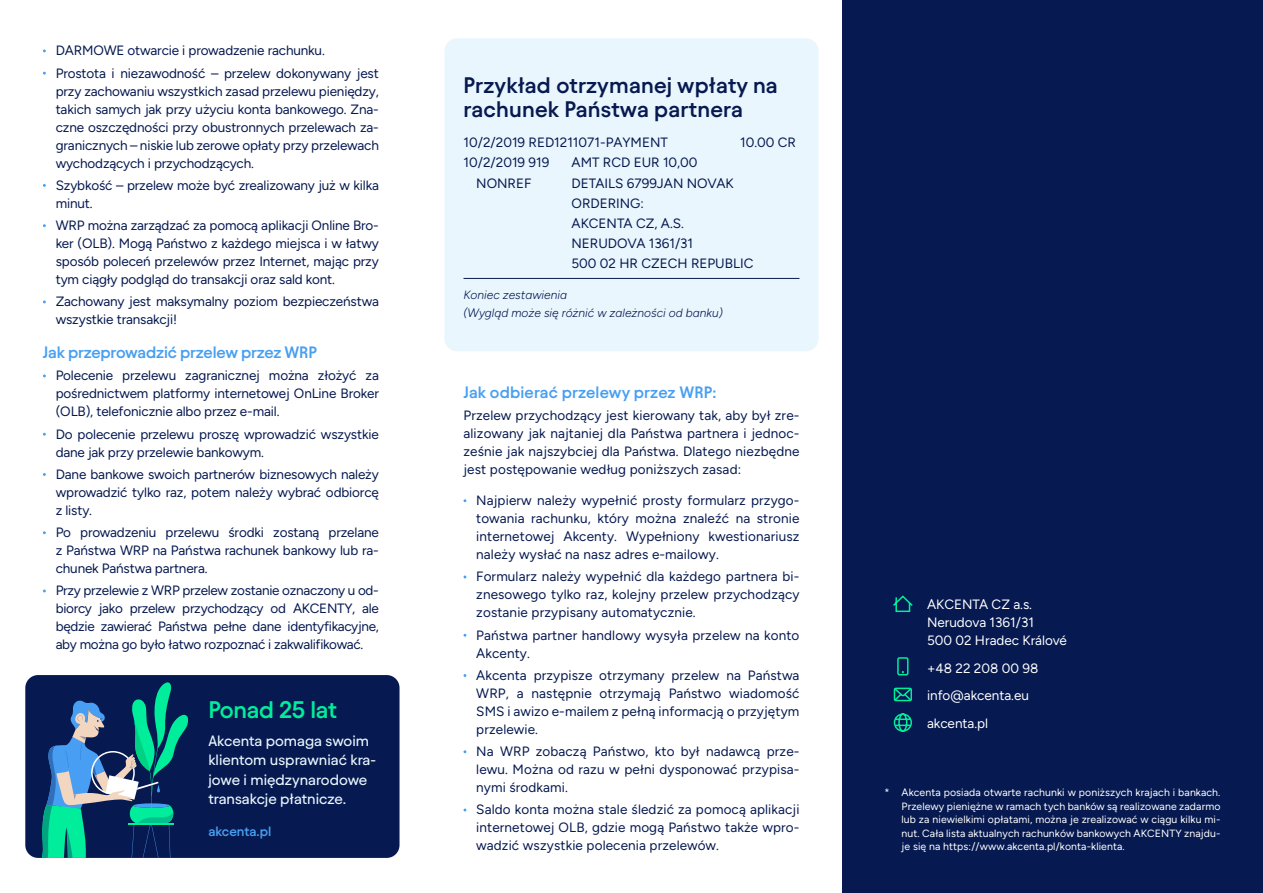
<style>
.page{position:relative;width:1263px;height:893px;background:#fff}
.page>*{position:absolute;margin:0;border:0;box-sizing:border-box;transform-origin:0 0}
.t1{font:600 24px "Avantt TRIAL";letter-spacing:-.01em;color:#00ed9b}
.t2{font:600 22.5px/24px "Avantt TRIAL";letter-spacing:.01em;color:#061950}
.t3{font:600 16.5px "Avantt TRIAL";letter-spacing:-.01em;color:#479ff1}
.t4{font:600 16.5px "Avantt TRIAL";letter-spacing:.01em;color:#479ff1}
.t5{font:500 15px/19.5px "Avantt TRIAL";color:#eaf6fe}
.t6{font:13.5px/18px "Figtree";letter-spacing:-.01em;color:#061950;text-align:justify}
.t7{font:13.5px/18px "Figtree";color:#fff}
.t8{font:13.5px/18px "Figtree";letter-spacing:.01em;color:#061950}
.t9{font:600 13.5px "Avantt TRIAL";color:#479ff1}
.t10{font:italic 300 12px/18px "Figtree";color:#061950}
.t11{font:10.5px/13.5px "Figtree";letter-spacing:.01em;color:#fff;text-align:justify}
</style>
<div class="page">
<div style="left:842px;top:0;width:421px;height:893px;background:#061950"></div>
<div style="left:25px;top:675px;width:374px;height:183px;background:#061950;border-radius:13px"></div>
<svg style="left:25px;top:682px;width:163px;height:176px"></svg>
<svg style="left:893px;top:595px;width:20px;height:17px"></svg>
<div style="left:897px;top:657px;width:11px;height:18px;border:2px solid #00ed9b"></div>
<svg style="left:893px;top:687px;width:19px;height:15px"></svg>
<svg style="left:893px;top:713px;width:19px;height:19px"></svg>
<div style="left:444px;top:38px;width:375px;height:313px;background:#eaf6fe;border-radius:13px"></div>
<hr style="left:463px;top:278px;width:336px;height:1px;background:#061950">
<p class="t6" style="left:56px;top:40px;width:325px;line-height:22.2px">DARMOWE otwarcie i prowadzenie rachunku.<br>Prostota i niezawodność – przelew dokonywany jest</p>
<p class="t6" style="left:56px;top:82px;width:325px">przy zachowaniu wszystkich zasad przelewu pieniędzy, takich samych jak przy użyciu konta bankowego. Zna&shy;czne oszczędności przy obustronnych przelewach za&shy;granicznych – niskie lub zerowe opłaty przy przelewach wychodzących i przychodzących.</p>
<p class="t6" style="left:56px;top:176px;width:325px">Szybkość – przelew może być zrealizowany już w kilka minut.</p>
<p class="t6" style="left:56px;top:216px;width:325px">WRP można zarządzać za pomocą aplikacji Online Bro&shy;ker (OLB). Mogą Państwo z każdego miejsca i w łatwy sposób poleceń przelewów przez Internet, mając przy tym ciągły podgląd do transakcji oraz sald kont.</p>
<p class="t6" style="left:56px;top:293px;width:325px">Zachowany jest maksymalny poziom bezpieczeństwa wszystkie transakcji!</p>
<p class="t3" style="left:43px;top:341px;width:275px">Jak przeprowadzić przelew przez WRP</p>
<p class="t6" style="left:56px;top:367px;width:325px">Polecenie przelewu zagranicznej można złożyć za pośrednictwem platformy internetowej OnLine Broker (OLB), telefonicznie albo przez e-mail.</p>
<p class="t6" style="left:56px;top:425px;width:325px">Do polecenie przelewu proszę wprowadzić wszystkie dane jak przy przelewie bankowym.</p>
<p class="t6" style="left:56px;top:465px;width:325px">Dane bankowe swoich partnerów biznesowych należy wprowadzić tylko raz, potem należy wybrać odbiorcę z listy.</p>
<p class="t6" style="left:56px;top:523px;width:325px">Po prowadzeniu przelewu środki zostaną przelane z Państwa WRP na Państwa rachunek bankowy lub ra&shy;chunek Państwa partnera.</p>
<p class="t6" style="left:56px;top:582px;width:325px">Przy przelewie z WRP przelew zostanie oznaczony u od&shy;biorcy jako przelew przychodzący od AKCENTY, ale będzie zawierać Państwa pełne dane identyfikacyjne, aby można go było łatwo rozpoznać i zakwalifikować.</p>
<h1 class="t1" style="left:208px;top:692px;width:130px">Ponad 25 lat</h1>
<p class="t5" style="left:208px;top:730px;width:169px">Akcenta pomaga swoim klientom usprawniać kra&shy;jowe i międzynarodowe transakcje płatnicze.</p>
<p class="t9" style="left:208px;top:822px;width:65px">akcenta.pl</p>
<h2 class="t2" style="left:463px;top:71px;width:316px">Przykład otrzymanej wpłaty na rachunek Państwa partnera</h2>
<p class="t6" style="left:463px;top:134px;width:206px">10/2/2019 RED1211071-PAYMENT</p>
<p class="t6" style="left:740px;top:134px;width:57px">10.00 CR</p>
<p class="t6" style="left:463px;top:154px;width:87px">10/2/2019 919</p>
<p class="t6" style="left:571px;top:154px;width:128px">AMT RCD EUR 10,00</p>
<p class="t6" style="left:476px;top:174px;width:57px">NONREF</p>
<p class="t6" style="left:571px;top:173px;width:183px;line-height:20.1px;text-align:left">DETAILS 6799JAN NOVAK<br>ORDERING:<br>AKCENTA CZ, A.S.<br>NERUDOVA 1361/31<br>500 02 HR CZECH REPUBLIC</p>
<p class="t10" style="left:463px;top:286px;width:261px">Koniec zestawienia<br>(Wygląd może się różnić w zależności od banku)</p>
<p class="t4" style="left:463px;top:381px;width:255px">Jak odbierać przelewy przez WRP:</p>
<p class="t6" style="left:463px;top:407px;width:337px">Przelew przychodzący jest kierowany tak, aby był zre&shy;alizowany jak najtaniej dla Państwa partnera i jednoc&shy;ześnie jak najszybciej dla Państwa. Dlatego niezbędne jest postępowanie według poniższych zasad:</p>
<p class="t6" style="left:476px;top:491px;width:325px">Najpierw należy wypełnić prosty formularz przygo&shy;towania rachunku, który można znaleźć na stronie internetowej Akcenty. Wypełniony kwestionariusz należy wysłać na nasz adres e-mailowy.</p>
<p class="t6" style="left:476px;top:568px;width:325px">Formularz należy wypełnić dla każdego partnera bi&shy;znesowego tylko raz, kolejny przelew przychodzący zostanie przypisany automatycznie.</p>
<p class="t8" style="left:476px;top:626px;width:325px">Państwa partner handlowy wysyła przelew na konto<br>Akcenty.</p>
<p class="t6" style="left:476px;top:666px;width:325px">Akcenta przypisze otrzymany przelew na Państwa WRP, a następnie otrzymają Państwo wiadomość SMS i awizo e-mailem z pełną informacją o przyjętym przelewie.</p>
<p class="t6" style="left:476px;top:742px;width:325px">Na WRP zobaczą Państwo, kto był nadawcą prze&shy;lewu. Można od razu w pełni dysponować przypisa&shy;nymi środkami.</p>
<p class="t6" style="left:476px;top:801px;width:325px">Saldo konta można stale śledzić za pomocą aplikacji internetowej OLB, gdzie mogą Państwo także wpro&shy;wadzić wszystkie polecenia przelewów.</p>
<p class="t7" style="left:927px;top:595px;width:141px">AKCENTA CZ a.s.<br>Nerudova 1361/31<br>500 02 Hradec Králové</p>
<p class="t7" style="left:927px;top:654px;width:113px;line-height:27.8px">+48 22 208 00 98 info@akcenta.eu akcenta.pl</p>
<p class="t11" style="left:901px;top:786px;width:320px;text-indent:-17px">* Akcenta posiada otwarte rachunki w poniższych krajach i bankach.<br>Przelewy pieniężne w ramach tych banków są realizowane zadarmo lub za niewielkimi opłatami, można je zrealizować w ciągu kilku mi&shy;nut. Cała lista aktualnych rachunków bankowych AKCENTY znajdu&shy;je się na https://www.akcenta.pl/konta-klienta.</p>
</div>
